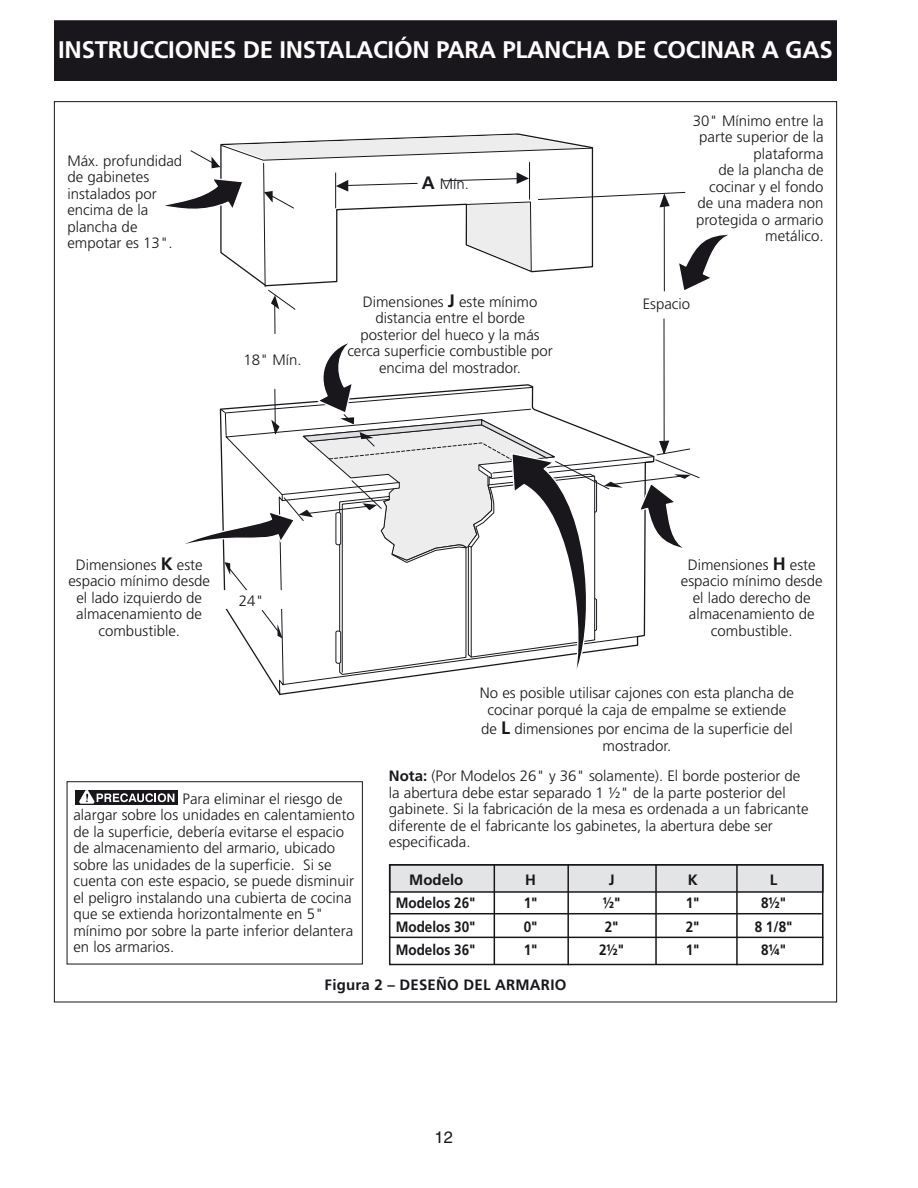
<style>
.page{position:relative;width:918px;height:1188px;background:#fff}
.page>*{position:absolute;margin:0;border:0;box-sizing:border-box;transform-origin:0 0}
.t1{font:700 24px "Frutiger";letter-spacing:-.01em;color:#fff}
.t2{font:16.5px "Helvetica";color:#1a171c}
.t3{font:300 15px/16.5px "Frutiger";color:#1a171c;text-align:center}
.t4{font:700 15px "Frutiger";color:#1a171c;scale:.9 1}
.t5{font:700 15px "Frutiger";color:#1a171c}
.s1{font-weight:700;font-size:18px}
.s2{font-weight:700}
</style>
<div class="page">
<div style="left:55px;top:21px;width:781px;height:59px;background:#1a171c"></div>
<div style="left:54px;top:20px;width:783px;height:61px;border:2px solid #1a171c"></div>
<div style="left:67px;top:781px;width:296px;height:183px;border:1px solid #1a171c"></div>
<svg style="left:243px;top:161px;width:457px;height:318px"></svg>
<hr style="left:274px;top:300px;width:1px;height:34px;background:#1a171c">
<svg style="left:271px;top:295px;width:8px;height:15px"></svg>
<svg style="left:659px;top:194px;width:11px;height:13px"></svg>
<svg style="left:676px;top:233px;width:52px;height:60px"></svg>
<svg style="left:185px;top:340px;width:506px;height:338px"></svg>
<div style="left:214px;top:590px;width:88px;height:19px;background:#fff"></div>
<svg style="left:165px;top:135px;width:422px;height:135px"></svg>
<svg style="left:75px;top:790px;width:102px;height:15px"></svg>
<svg style="left:78px;top:790px;width:96px;height:15px"></svg>
<div style="left:390px;top:865px;width:433px;height:27px;background:#e3e4e5"></div>
<div style="left:389px;top:864px;width:435px;height:29px;border:2px solid #1a171c"></div>
<div style="left:389px;top:864px;width:435px;height:101px;border:2px solid #1a171c"></div>
<hr style="left:390px;top:913px;width:432px;height:1px;background:#1a171c">
<hr style="left:494px;top:864px;width:1px;height:100px;background:#1a171c">
<hr style="left:389px;top:937px;width:435px;height:1px;background:#1a171c">
<hr style="left:567px;top:864px;width:2px;height:101px;background:#1a171c">
<hr style="left:655px;top:865px;width:2px;height:99px;background:#1a171c">
<hr style="left:736px;top:865px;width:2px;height:100px;background:#1a171c">
<h1 class="t1" style="left:58px;top:35px;width:776px">INSTRUCCIONES DE INSTALACIÓN PARA PLANCHA DE COCINAR A GAS</h1>
<p class="t3" style="left:67px;top:153px;width:116px;text-align:left">Máx. profundidad de gabinetes instalados por encima de la plancha de empotar es 13".</p>
<p class="t3" style="left:243px;top:351px;width:60px">18" Mín.</p>
<p class="t3" style="left:422px;top:176px;width:49px"><span class="s1">A</span> Mín.</p>
<p class="t3" style="left:693px;top:113px;width:132px;text-align:right">30" Mínimo entre la parte superior de la plataforma<br>de la plancha de cocinar y el fondo de una madera non protegida o armario metálico.</p>
<p class="t3" style="left:347px;top:294px;width:207px">Dimensiones <span class="s1">J</span> este mínimo distancia entre el borde posterior del hueco y la más cerca superficie combustible por encima del mostrador.</p>
<p class="t3" style="left:643px;top:295px;width:49px">Espacio</p>
<p class="t3" style="left:68px;top:556px;width:143px">Dimensiones <span class="s1">K</span> este espacio mínimo desde el lado izquierdo de almacenamiento de combustible.</p>
<p class="t3" style="left:239px;top:593px;width:27px">24"</p>
<p class="t3" style="left:681px;top:556px;width:143px">Dimensiones <span class="s1">H</span> este espacio mínimo desde el lado derecho de almacenamiento de combustible.</p>
<p class="t3" style="left:480px;top:685px;width:316px">No es posible utilisar cajones con esta plancha de cocinar porqué la caja de empalme se extiende</p>
<p class="t3" style="left:481px;top:721px;width:313px">de <span class="s1">L</span> dimensiones por encima de la superficie del mostrador.</p>
<p class="t3" style="left:73px;top:790px;width:283px;text-align:left;text-indent:109px">Para eliminar el riesgo de alargar sobre los unidades en calentamiento de la superficie, debería evitarse el espacio de almacenamiento del armario, ubicado sobre las unidades de la superficie. Si se cuenta con este espacio, se puede disminuir el peligro instalando una cubierta de cocina que se extienda horizontalmente en 5" mínimo por sobre la parte inferior delantera en los armarios.</p>
<p class="t3" style="left:389px;top:768px;width:421px;text-align:left"><span class="s2">Nota:</span> (Por Modelos 26" y 36" solamente). El borde posterior de la abertura debe estar separado 1 ½" de la parte posterior del gabinete. Si la fabricación de la mesa es ordenada a un fabricante diferente de el fabricante los gabinetes, la abertura debe ser especificada.</p>
<p class="t5" style="left:409px;top:871px;width:56px">Modelo</p>
<p class="t5" style="left:525px;top:871px;width:12px">H</p>
<p class="t5" style="left:609px;top:871px;width:7px">J</p>
<p class="t5" style="left:688px;top:871px;width:12px">K</p>
<p class="t5" style="left:770px;top:871px;width:9px">L</p>
<p class="t4" style="left:396px;top:894px;width:90px">Modelos 26"</p>
<p class="t4" style="left:524px;top:894px;width:17px">1"</p>
<p class="t4" style="left:603px;top:894px;width:21px">½"</p>
<p class="t4" style="left:686px;top:894px;width:17px">1"</p>
<p class="t4" style="left:761px;top:894px;width:30px">8½"</p>
<p class="t4" style="left:396px;top:918px;width:90px">Modelos 30"</p>
<p class="t4" style="left:524px;top:918px;width:17px">0"</p>
<p class="t4" style="left:605px;top:918px;width:17px">2"</p>
<p class="t4" style="left:686px;top:918px;width:17px">2"</p>
<p class="t4" style="left:755px;top:918px;width:44px">8 1/8"</p>
<p class="t4" style="left:396px;top:941px;width:90px">Modelos 36"</p>
<p class="t4" style="left:524px;top:941px;width:17px">1"</p>
<p class="t4" style="left:599px;top:941px;width:30px">2½"</p>
<p class="t4" style="left:686px;top:941px;width:17px">1"</p>
<p class="t4" style="left:761px;top:941px;width:30px">8¼"</p>
<p class="t5" style="left:325px;top:976px;width:243px">Figura 2 – DESEÑO DEL ARMARIO</p>
<p class="t2" style="left:435px;top:1128px;width:20px">12</p>
</div>
